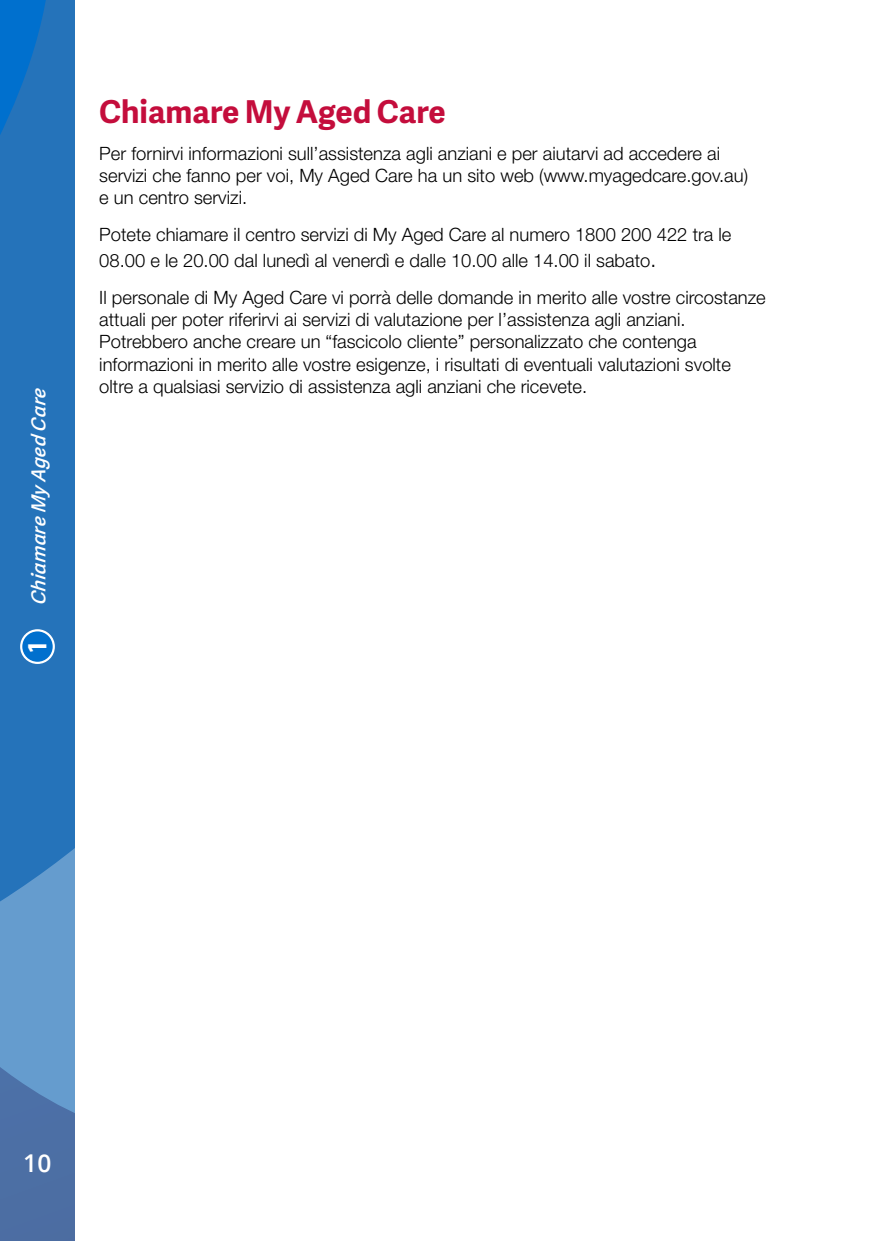
<style>
.page{position:relative;width:874px;height:1241px;background:#fff}
.page>*{position:absolute;margin:0;border:0;box-sizing:border-box;transform-origin:0 0}
.t1{font:700 31.5px "Adelle Sans";color:#c40d3c}
.t2{font:700 condensed 28px "Myriad Pro";color:#fff}
.t3{font:600 24.5px "Open Sans";color:#fff}
.t4{font:italic 600 19.25px "Adelle Sans";color:#fff}
.t5{font:300 18.38px/22.1px "Helvetica Neue LT Std";color:#000}
.s1{font-size:21px}
</style>
<div class="page">
<div style="left:0;top:0;width:74px;height:844px;background:#2573ba"></div>
<svg style="left:0;top:844px;width:74px;height:396px;background:#5687bc"></svg>
<div style="left:21px;top:630px;width:33px;height:32px;background:#0070ce;border-radius:50%"></div>
<div style="left:20px;top:629px;width:35px;height:35px;border:2px solid #fff;border-radius:50%"></div>
<p class="t4" style="left:25px;top:605px;width:222px;rotate:-90deg">Chiamare My Aged Care</p>
<h2 class="t2" style="left:20px;top:653px;width:13px;rotate:-90deg">1</h2>
<h1 class="t1" style="left:99px;top:89px;width:347px">Chiamare My Aged Care</h1>
<p class="t5" style="left:99px;top:142px;width:650px">Per fornirvi informazioni sull’assistenza agli anziani e per aiutarvi ad accedere ai servizi che fanno per voi, My Aged Care ha un sito web (www.myagedcare.gov.au) e un centro servizi.</p>
<p class="t5" style="left:99px;top:221px;width:633px;line-height:26.2px">Potete chiamare il centro servizi di My Aged Care al numero 1800 200 422 tra le<br>08.00 e le 20.00 dal lunedì al venerdì e dalle 10.00 alle 14.00 il sabato<span class="s1">.</span></p>
<p class="t5" style="left:99px;top:286px;width:667px">Il personale di My Aged Care vi porrà delle domande in merito alle vostre circostanze attuali per poter riferirvi ai servizi di valutazione per l’assistenza agli anziani.<br>Potrebbero anche creare un “fascicolo cliente” personalizzato che contenga informazioni in merito alle vostre esigenze, i risultati di eventuali valutazioni svolte oltre a qualsiasi servizio di assistenza agli anziani che ricevete.</p>
<h3 class="t3" style="left:23px;top:1145px;width:30px">10</h3>
</div>
